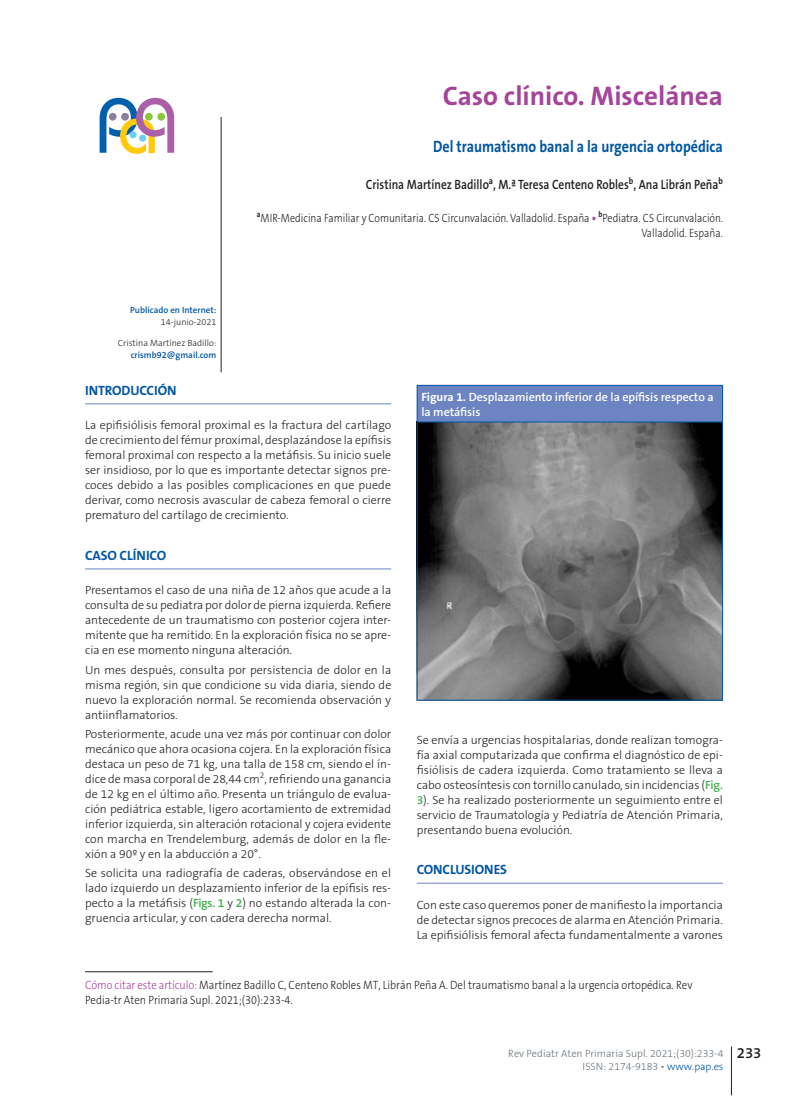
<style>
.page{position:relative;width:808px;height:1106px;background:#fff}
.page>*{position:absolute;margin:0;border:0;box-sizing:border-box;transform-origin:0 0}
._00_SECCION{font:700 27px "The Sans B Plus W7";color:#a54499}
._00_AUTOR_ARTICULO{font:700 16.5px "The Sans B Plus W7";color:#0155a5;scale:.85 1}
.t1{font:600 15px "The Sans B Plus W6";color:#231f20}
._00_AUTOR_ARTICULO-2{font:600 13.5px "The Sans B Plus W6";color:#231f20;scale:.85 1}
._01_LADILLO_1{font:700 13.5px "The Sans B Plus W7";letter-spacing:-.01em;color:#0155a5}
._00_FILIACION_ARTICU{font:300 12px/15px "The Sans B Plus W3";color:#231f20;text-align:justify}
._00_FILIACION_ARTICU-2{font:300 12px/15px "The Sans B Plus W3";color:#231f20;scale:.9 1}
._00_FILIACION_ARTICU-3{font:300 12px/15px "The Sans B Plus W3";color:#231f20;text-align:right;scale:.85 1}
.titulo_tabla{font:600 12px/15px "The Sans C5";letter-spacing:-.005em;color:#fff}
.t2{font:300 10.5px/13.2px "The Sans B Plus W3";color:#6a747b;text-align:right}
.t3{font:600 9px "The Sans B Plus W6";color:#0155a5}
.t4{font:300 9px "The Sans B Plus W3";color:#231f20}
.s1{font-family:"The Sans B Plus W7";font-weight:700;color:#a54499}
.s2{font-family:"The Sans B Plus W6";font-weight:600;color:#40ae49}
.s3{font-family:"The Sans B Plus W7";font-weight:700}
.s4{color:#a54499}
.s5{color:#0155a5}
</style>
<div class="page">
<svg style="left:100px;top:98px;width:74px;height:56px"></svg>
<div style="left:145px;top:113px;width:8px;height:8px;background:#8bc63e;border-radius:50%"></div>
<div style="left:157px;top:113px;width:8px;height:8px;background:#8bc63e;border-radius:50%"></div>
<hr style="left:221px;top:117px;width:1px;height:255px;background:#231f20">
<hr style="left:731px;top:1046px;width:1px;height:49px;background:#231f20">
<hr style="left:85px;top:971px;width:128px;height:1px;background:#231f20">
<hr style="left:85px;top:403px;width:306px;height:1px;background:#6c84c1">
<hr style="left:85px;top:568px;width:306px;height:1px;background:#6c84c1">
<hr style="left:417px;top:882px;width:306px;height:1px;background:#6c84c1">
<img style="left:418px;top:422px;width:304px;height:278px">
<div style="left:417px;top:385px;width:305px;height:37px;background:#6c84c1"></div>
<hr style="left:417px;top:386px;width:1px;height:35px;background:#0155a5">
<hr style="left:722px;top:386px;width:1px;height:35px;background:#0155a5">
<hr style="left:417px;top:385px;width:306px;height:1px;background:#0155a5">
<hr style="left:417px;top:422px;width:1px;height:278px;background:#0155a5">
<hr style="left:722px;top:422px;width:1px;height:278px;background:#0155a5">
<hr style="left:417px;top:421px;width:306px;height:1px;background:#0155a5">
<hr style="left:417px;top:700px;width:306px;height:1px;background:#0155a5">
<p class="t3" style="left:130px;top:304px;width:88px">Publicado en Internet:</p>
<p class="t4" style="left:161px;top:316px;width:57px">14-junio-2021</p>
<p class="t4" style="left:118px;top:337px;width:100px">Cristina Martínez Badillo:</p>
<p class="t3" style="left:131px;top:349px;width:87px">crismb92@gmail.com</p>
<p class="_00_SECCION" style="left:443px;top:79px;width:282px">Caso clínico. Miscelánea</p>
<p class="_00_AUTOR_ARTICULO" style="left:433px;top:135px;width:342px">Del traumatismo banal a la urgencia ortopédica</p>
<p class="_00_AUTOR_ARTICULO-2" style="left:366px;top:176px;width:421px">Cristina Martínez Badillo<sup>a</sup>, M.ª Teresa Centeno Robles<sup>b</sup>, Ana Librán Peña<sup>b</sup></p>
<p class="_00_FILIACION_ARTICU-3" style="left:257px;top:211px;width:550px"><sup>a</sup>MIR-Medicina Familiar y Comunitaria. CS Circunvalación. Valladolid. España <span class="s1">•</span> <sup>b</sup>Pediatra. CS Circunvalación.<br>Valladolid. España.</p>
<p class="_01_LADILLO_1" style="left:85px;top:382px;width:93px">INTRODUCCIÓN</p>
<p class="_00_FILIACION_ARTICU" style="left:85px;top:418px;width:308px">La epifisiólisis femoral proximal es la fractura del cartílago de crecimiento del fémur proximal, desplazándose la epífisis femoral proximal con respecto a la metáfisis. Su inicio suele ser insidioso, por lo que es importante detectar signos pre&shy;coces debido a las posibles complicaciones en que puede derivar, como necrosis avascular de cabeza femoral o cierre prematuro del cartílago de crecimiento.</p>
<p class="_01_LADILLO_1" style="left:85px;top:547px;width:83px">CASO CLÍNICO</p>
<p class="_00_FILIACION_ARTICU" style="left:85px;top:583px;width:308px">Presentamos el caso de una niña de 12 años que acude a la consulta de su pediatra por dolor de pierna izquierda. Refiere antecedente de un traumatismo con posterior cojera inter&shy;mitente que ha remitido. En la exploración física no se apre&shy;cia en ese momento ninguna alteración.</p>
<p class="_00_FILIACION_ARTICU" style="left:85px;top:662px;width:308px">Un mes después, consulta por persistencia de dolor en la misma región, sin que condicione su vida diaria, siendo de nuevo la exploración normal. Se recomienda observación y antiinflamatorios.</p>
<p class="_00_FILIACION_ARTICU" style="left:85px;top:726px;width:308px">Posteriormente, acude una vez más por continuar con dolor mecánico que ahora ocasiona cojera. En la exploración física destaca un peso de 71 kg, una talla de 158 cm, siendo el ín&shy;dice de masa corporal de 28,44 cm<sup>2</sup>, refiriendo una ganancia de 12 kg en el último año. Presenta un triángulo de evalua&shy;ción pediátrica estable, ligero acortamiento de extremidad inferior izquierda, sin alteración rotacional y cojera evidente con marcha en Trendelemburg, además de dolor en la fle&shy;xión a 90º y en la abducción a 20°.</p>
<p class="_00_FILIACION_ARTICU" style="left:85px;top:865px;width:308px">Se solicita una radiografía de caderas, observándose en el lado izquierdo un desplazamiento inferior de la epífisis res&shy;pecto a la metáfisis (<span class="s2">Figs. 1</span> y <span class="s2">2</span>) no estando alterada la con&shy;gruencia articular, y con cadera derecha normal.</p>
<p class="titulo_tabla" style="left:421px;top:389px;width:294px"><span class="s3">Figura 1.</span> Desplazamiento inferior de la epífisis respecto a la metáfisis</p>
<p class="_00_FILIACION_ARTICU" style="left:417px;top:732px;width:308px">Se envía a urgencias hospitalarias, donde realizan tomogra&shy;fía axial computarizada que confirma el diagnóstico de epi&shy;fisiólisis de cadera izquierda. Como tratamiento se lleva a cabo osteosíntesis con tornillo canulado, sin incidencias (<span class="s2">Fig.<br>3</span>). Se ha realizado posteriormente un seguimiento entre el servicio de Traumatología y Pediatría de Atención Primaria, presentando buena evolución.</p>
<p class="_01_LADILLO_1" style="left:417px;top:861px;width:92px">CONCLUSIONES</p>
<p class="_00_FILIACION_ARTICU" style="left:417px;top:897px;width:308px">Con este caso queremos poner de manifiesto la importancia de detectar signos precoces de alarma en Atención Primaria.<br>La epifisiólisis femoral afecta fundamentalmente a varones</p>
<p class="_00_FILIACION_ARTICU-2" style="left:85px;top:978px;width:676px"><span class="s4">Cómo citar este artículo:</span> Martínez Badillo C, Centeno Robles MT, Librán Peña A. Del traumatismo banal a la urgencia ortopédica. Rev<br>Pedia-tr Aten Primaria Supl. 2021;(30):233-4.</p>
<p class="t2" style="left:508px;top:1046px;width:217px">Rev Pediatr Aten Primaria Supl. 2021;(30):233-4<br>ISSN: 2174-9183 • <span class="s5">www.pap.es</span></p>
<p class="t1" style="left:737px;top:1042px;width:26px">233</p>
</div>
